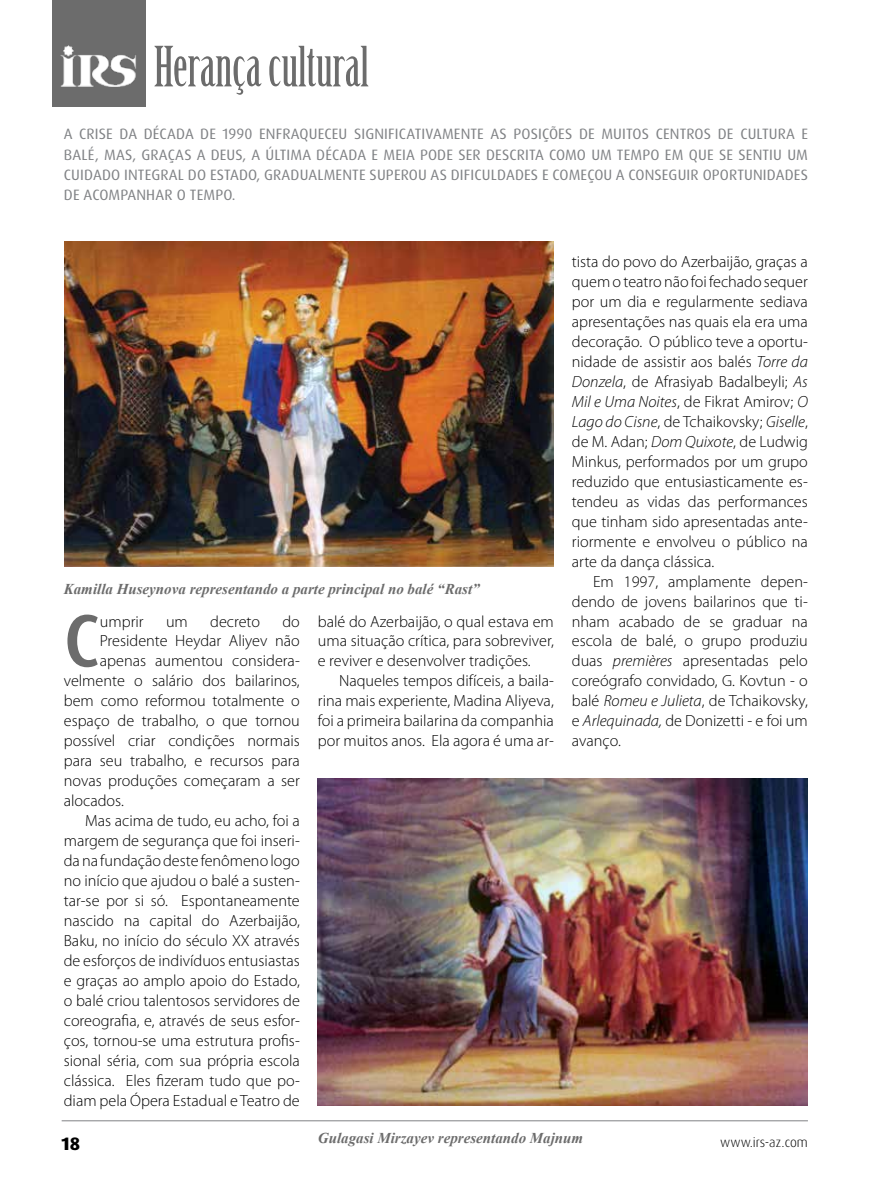
<style>
.page{position:relative;width:893px;height:1191px;background:#fff}
.page>*{position:absolute;margin:0;border:0;box-sizing:border-box;transform-origin:0 0}
.t1{font:500 74.25px "Dax Pro";color:#6c6c6c}
.t2{font:54.15px "Birch Std";color:#6c6c6c}
.t3{font:800 18px "Dax Pro";color:#000}
.t4{font:300 16.2px/20px "Myriad Pro";color:#000;text-align:justify}
.t5{font:15px/20.2px "Dax Pro";letter-spacing:.01em;color:#808285}
.t6{font:italic 700 15px "Times New Roman";color:#6c6c6c}
.t7{font:300 13.5px "Dax Pro";color:#000}
.s1{font-style:italic}
</style>
<div class="page">
<hr style="left:62px;top:1120px;width:746px;height:1px;background:#808285">
<img style="left:64px;top:242px;width:490px;height:325px">
<img style="left:318px;top:778px;width:490px;height:328px">
<div style="left:52px;top:0;width:94px;height:106px;background:#6c6c6c"></div>
<img style="left:60px;top:45px;width:76px;height:41px">
<h2 class="t2" style="left:154px;top:36px;width:217px">Herança cultural</h2>
<p class="t5" style="left:64px;top:124px;width:254px">A CRISE DA DÉCADA DE 1990 ENFRAQUECEU</p>
<p class="t5" style="left:64px;top:124px;width:744px;text-indent:290px">SIGNI FICATIVAMENTE AS POSIÇÕES DE MUITOS CENTROS DE CU LTU RA E<br>BALÉ, MAS, GRAÇAS A DEUS, A ÚLTI MA DÉCADA E MEIA PODE SER DESCRITA COMO UM TEMPO EM QUE SE SENTIU</p>
<p class="t5" style="left:64px;top:144px;width:745px;text-align:justify;text-indent:723px">UM CUI DADO I NTEGRAL DO ESTADO, GRADUALMENTE SUPEROU AS DI FICU LDADES E COMEÇOU A CONSEGUI R OPORTU NI DADES DE ACOMPANHAR O TEMPO.</p>
<p class="t6" style="left:64px;top:578px;width:417px">Kamilla Huseynova representando a parte principal no balé “Rast”</p>
<h1 class="t1" style="left:64px;top:593px;width:38px">C</h1>
<p class="t4" style="left:100px;top:611px;width:45px">umprir</p>
<p class="t4" style="left:166px;top:611px;width:23px">um</p>
<p class="t4" style="left:210px;top:611px;width:51px">decreto</p>
<p class="t4" style="left:282px;top:611px;width:19px">do</p>
<p class="t4" style="left:100px;top:631px;width:201px">Presidente Heydar Aliyev não</p>
<p class="t4" style="left:100px;top:651px;width:201px">apenas aumentou considera-</p>
<p class="t4" style="left:64px;top:671px;width:237px">velmente o salário dos bailarinos,</p>
<p class="t4" style="left:64px;top:691px;width:237px">bem como reformou totalmente o</p>
<p class="t4" style="left:64px;top:711px;width:237px">espaço de trabalho, o que tornou</p>
<p class="t4" style="left:64px;top:731px;width:237px">possível criar condições normais</p>
<p class="t4" style="left:64px;top:751px;width:238px">para seu trabalho, e recursos para</p>
<p class="t4" style="left:64px;top:771px;width:237px">novas produções começaram a ser</p>
<p class="t4" style="left:64px;top:791px;width:62px">alocados.</p>
<p class="t4" style="left:85px;top:811px;width:216px">Mas acima de tudo, eu acho, foi a</p>
<p class="t4" style="left:64px;top:831px;width:237px">margem de segurança que foi inseri-</p>
<p class="t4" style="left:64px;top:851px;width:238px">da na fundação deste fenômeno logo</p>
<p class="t4" style="left:64px;top:871px;width:237px">no início que ajudou o balé a susten-</p>
<p class="t4" style="left:64px;top:891px;width:237px">tar-se por si só. Espontaneamente</p>
<p class="t4" style="left:64px;top:910px;width:238px">nascido na capital do Azerbaijão,</p>
<p class="t4" style="left:64px;top:930px;width:237px">Baku, no início do século XX através</p>
<p class="t4" style="left:64px;top:950px;width:237px">de esforços de indivíduos entusiastas</p>
<p class="t4" style="left:64px;top:970px;width:238px">e graças ao amplo apoio do Estado,</p>
<p class="t4" style="left:64px;top:990px;width:238px">o balé criou talentosos servidores de</p>
<p class="t4" style="left:64px;top:1010px;width:237px">coreografia, e, através de seus esfor-</p>
<p class="t4" style="left:64px;top:1030px;width:237px">ços, tornou-se uma estrutura profis-</p>
<p class="t4" style="left:64px;top:1050px;width:238px">sional séria, com sua própria escola</p>
<p class="t4" style="left:64px;top:1070px;width:237px">clássica. Eles fizeram tudo que po-</p>
<p class="t4" style="left:64px;top:1090px;width:238px">diam pela Ópera Estadual e Teatro de</p>
<p class="t4" style="left:318px;top:611px;width:238px">balé do Azerbaijão, o qual estava em uma situação crítica, para sobreviver, e reviver e desenvolver tradições.</p>
<p class="t4" style="left:318px;top:671px;width:238px;text-indent:21px">Naqueles tempos difíceis, a baila&shy;rina mais experiente, Madina Aliyeva, foi a primeira bailarina da companhia por muitos anos. Ela agora é uma ar-</p>
<p class="t4" style="left:572px;top:252px;width:238px">tista do povo do Azerbaijão, graças a quem o teatro não foi fechado sequer por um dia e regularmente sediava apresentações nas quais ela era uma decoração. O público teve a oportu&shy;nidade de assistir aos balés <span class="s1">Torre da Donzela</span>, de Afrasiyab Badalbeyli; <span class="s1">As Mil e Uma Noites</span>, de Fikrat Amirov; <span class="s1">O Lago do Cisne</span>, de Tchaikovsky; <span class="s1">Giselle</span>, de M. Adan; <span class="s1">Dom Quixote</span>, de Ludwig Minkus, performados por um grupo reduzido que entusiasticamente es&shy;tendeu as vidas das performances que tinham sido apresentadas ante&shy;riormente e envolveu o público na arte da dança clássica.</p>
<p class="t4" style="left:572px;top:571px;width:238px;text-indent:21px">Em 1997, amplamente depen&shy;dendo de jovens bailarinos que ti&shy;nham acabado de se graduar na escola de balé, o grupo produziu duas <span class="s1">premières</span> apresentadas pelo coreógrafo convidado, G. Kovtun - o balé <span class="s1">Romeu e Julieta</span>, de Tchaikovsky, e <span class="s1">Arlequinada,</span> de Donizetti - e foi um avanço.</p>
<p class="t6" style="left:318px;top:1127px;width:267px">Gulagasi Mirzayev representando Majnum</p>
<p class="t3" style="left:62px;top:1131px;width:20px">18</p>
<p class="t7" style="left:720px;top:1133px;width:89px">www.irs-az.com</p>
</div>
